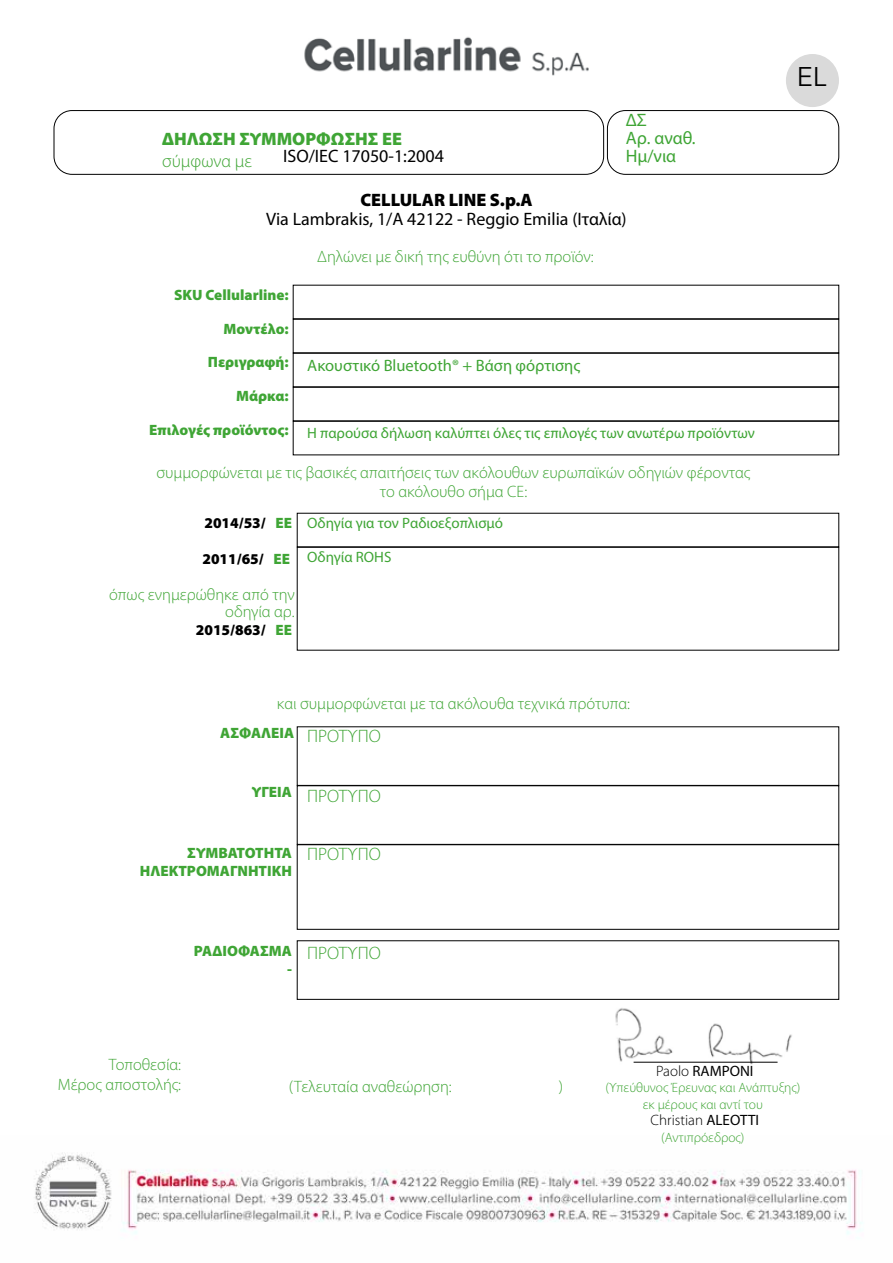
<style>
.page{position:relative;width:893px;height:1263px;background:#fff}
.page>*{position:absolute;margin:0;border:0;box-sizing:border-box;transform-origin:0 0}
.t1{font:27px "Avenir";color:#000}
.t2{font:18px "Myriad Pro";color:#000}
.t3{font:300 18px "Myriad Pro";color:#3fa535}
.t4{font:900 18px "Myriad Pro";color:#3fa535}
.t5{font:900 18px "Myriad Pro";color:#000}
.t6{font:18px/18px "Myriad Pro";color:#3fa535}
.t7{font:300 16.5px/19.5px "Myriad Pro";color:#3fa535;text-align:right}
.t8{font:16.5px "Myriad Pro";color:#3fa535}
.t9{font:900 15px/18px "Myriad Pro";color:#3fa535;text-align:right}
.t10{font:15px "Myriad Pro";color:#3fa535}
.t11{font:900 15px "Myriad Pro";color:#000}
.t12{font:300 15px "Myriad Pro";color:#000}
.t13{font:15px "Myriad Pro";color:#000}
.t14{font:300 13.5px/16.5px "Myriad Pro";color:#3fa535;text-align:center}
.s1{font-weight:300}
.s2{font-weight:400}
</style>
<div class="page">
<img style="left:53px;top:37px;width:787px;height:92px">
<img style="left:35px;top:1152px;width:827px;height:83px">
<div style="left:786px;top:54px;width:53px;height:53px;background:#dadada;border-radius:50%"></div>
<div style="left:54px;top:110px;width:550px;height:65px;border:1px solid #000;border-radius:18px"></div>
<img style="left:609px;top:999px;width:190px;height:66px">
<div style="left:607px;top:110px;width:232px;height:65px;border:1px solid #000;border-radius:18px"></div>
<div style="left:293px;top:285px;width:546px;height:34px;border:1px solid #000"></div>
<div style="left:293px;top:319px;width:546px;height:34px;border:1px solid #000"></div>
<div style="left:297px;top:547px;width:542px;height:103px;border:1px solid #000"></div>
<div style="left:293px;top:353px;width:546px;height:34px;border:1px solid #000"></div>
<div style="left:297px;top:785px;width:542px;height:59px;border:1px solid #000"></div>
<div style="left:297px;top:844px;width:542px;height:85px;border:1px solid #000"></div>
<div style="left:293px;top:387px;width:546px;height:34px;border:1px solid #000"></div>
<div style="left:293px;top:421px;width:546px;height:34px;border:1px solid #000"></div>
<hr style="left:634px;top:1062px;width:143px;height:1px;background:#000">
<p class="t6" style="left:626px;top:111px;width:71px">ΔΣ<br>Αρ. αναθ.<br>Ημ/νια</p>
<p class="t4" style="left:162px;top:129px;width:241px">ΔΗΛΩΣΗ ΣΥΜΜΟΡΦΩΣΗΣ ΕΕ</p>
<p class="t3" style="left:162px;top:151px;width:91px">σύμφωνα με</p>
<p class="t2" style="left:283px;top:145px;width:162px">ISO/IEC 17050-1:2004</p>
<p class="t5" style="left:360px;top:190px;width:174px">CELLULAR LINE S.p.A</p>
<p class="t2" style="left:266px;top:208px;width:362px">Via Lambrakis, 1/A 42122 - Reggio Emilia (Ιταλία)</p>
<p class="t7" style="left:317px;top:247px;width:278px">Δηλώνει με δική της ευθύνη ότι το προϊόν:</p>
<p class="t9" style="left:174px;top:286px;width:116px">SKU Cellularline:</p>
<p class="t9" style="left:223px;top:320px;width:67px">Μοντέλο:</p>
<p class="t9" style="left:208px;top:353px;width:82px">Περιγραφή:</p>
<p class="t9" style="left:236px;top:387px;width:54px">Μάρκα:</p>
<p class="t9" style="left:149px;top:421px;width:141px">Επιλογές προϊόντος:</p>
<p class="t7" style="left:157px;top:463px;width:595px;text-align:center">συμμορφώνεται με τις βασικές απαιτήσεις των ακόλουθων ευρωπαϊκών οδηγιών φέροντας το ακόλουθο σήμα CE:</p>
<p class="t8" style="left:307px;top:355px;width:275px">Ακουστικό Bluetooth® + Βάση φόρτισης</p>
<p class="t10" style="left:307px;top:424px;width:449px">Η παρούσα δήλωση καλύπτει όλες τις επιλογές των ανωτέρω προϊόντων</p>
<p class="t11" style="left:204px;top:514px;width:63px">2014/53/</p>
<p class="t9" style="left:275px;top:514px;width:18px">EE</p>
<p class="t11" style="left:202px;top:550px;width:63px">2011/65/</p>
<p class="t9" style="left:274px;top:550px;width:18px">EE</p>
<p class="t7" style="left:109px;top:587px;width:187px;line-height:16.5px">όπως ενημερώθηκε από την οδηγία αρ.</p>
<p class="t11" style="left:196px;top:621px;width:71px">2015/863/</p>
<p class="t9" style="left:275px;top:621px;width:18px">EE</p>
<p class="t10" style="left:307px;top:514px;width:197px">Οδηγία για τον Ραδιοεξοπλισμό</p>
<p class="t10" style="left:307px;top:548px;width:86px">Οδηγία ROHS</p>
<p class="t7" style="left:277px;top:694px;width:355px">και συμμορφώνεται με τα ακόλουθα τεχνικά πρότυπα:</p>
<p class="t9" style="left:220px;top:724px;width:75px">ΑΣΦΑΛΕΙΑ</p>
<p class="t3" style="left:307px;top:726px;width:75px">ΠΡΟΤΥΠO</p>
<p class="t9" style="left:252px;top:783px;width:42px">ΥΓΕΙΑ</p>
<p class="t3" style="left:307px;top:786px;width:75px">ΠΡΟΤΥΠO</p>
<p class="t9" style="left:140px;top:844px;width:154px">ΣΥΜΒΑΤΟΤΗΤΑ<br>ΗΛΕΚΤΡΟΜΑΓΝΗΤΙΚΗ</p>
<p class="t3" style="left:307px;top:844px;width:75px">ΠΡΟΤΥΠO</p>
<p class="t9" style="left:194px;top:942px;width:99px">ΡΑΔΙΟΦΑΣΜΑ -</p>
<p class="t3" style="left:307px;top:943px;width:75px">ΠΡΟΤΥΠO</p>
<h1 class="t1" style="left:797px;top:60px;width:31px">EL</h1>
<p class="t7" style="left:58px;top:1055px;width:125px">Τοποθεσία:<br>Μέρος αποστολής:</p>
<p class="t7" style="left:289px;top:1077px;width:164px">(Τελευταία αναθεώρηση:</p>
<p class="t7" style="left:559px;top:1077px;width:6px">)</p>
<p class="t13" style="left:656px;top:1061px;width:99px"><span class="s1">Paolo</span> RAMPONI</p>
<p class="t12" style="left:651px;top:1112px;width:110px">Christian <span class="s2">ALEOTTI</span></p>
<p class="t14" style="left:605px;top:1079px;width:196px">(Υπεύθυνος Έρευνας και Ανάπτυξης) εκ μέρους και αντί του</p>
<p class="t14" style="left:661px;top:1129px;width:85px">(Αντιπρόεδρος)</p>
</div>
